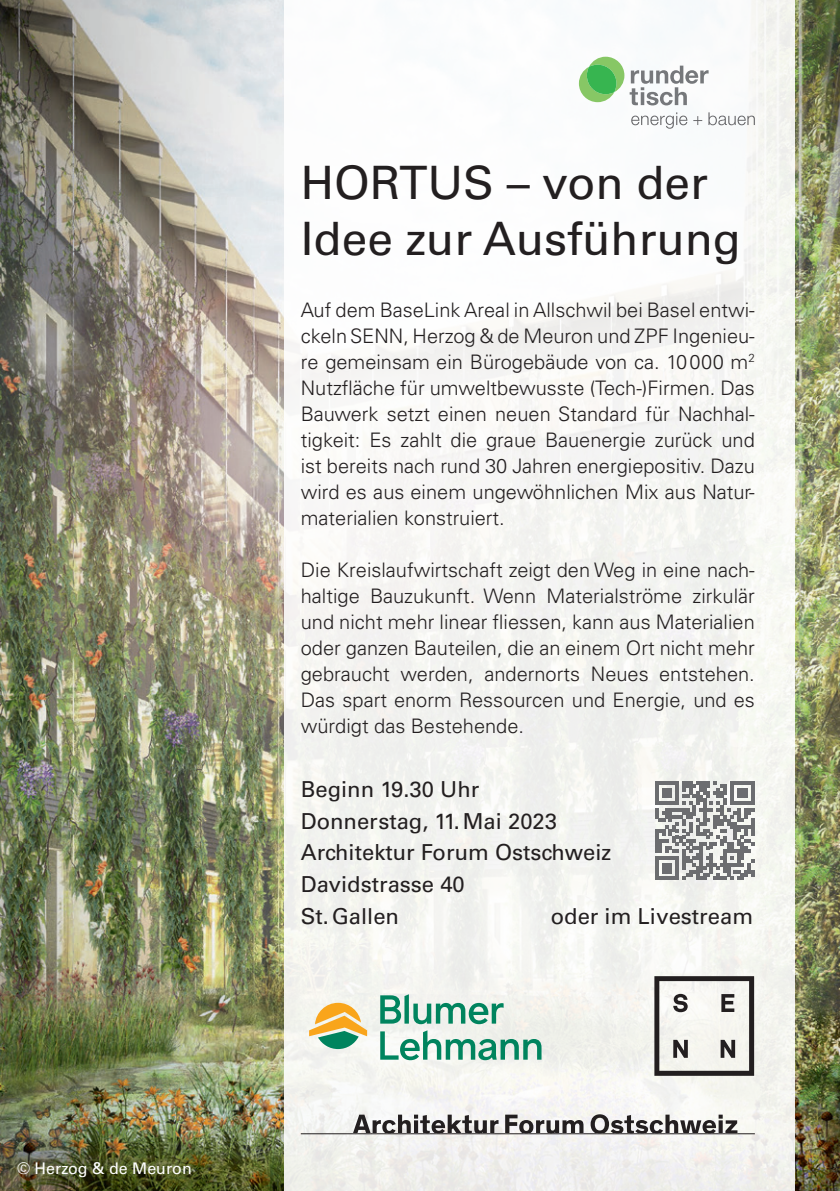
<style>
.page{position:relative;width:840px;height:1191px;background:#fff}
.page>*{position:absolute;margin:0;border:0;box-sizing:border-box;transform-origin:0 0}
.t1{font:46px/56px "Univers LT Pro 55 Roman";color:#231f20}
.t2{font:22px "Univers LT Pro 55 Roman";color:#231f20}
.t3{font:300 20px/26px "Univers LT Pro 45";color:#231f20;text-align:justify}
.t4{font:16px "Univers LT Pro 55 Roman";color:#fff}
</style>
<div class="page">
<img style="left:0;top:0;width:839px;height:1191px">
<div style="left:283px;top:0;width:511px;height:1191px;background:#f6f6f3"></div>
<svg style="left:654px;top:781px;width:99px;height:99px"></svg>
<svg style="left:309px;top:1002px;width:58px;height:47px"></svg>
<svg style="left:380px;top:1030px;width:161px;height:30px"></svg>
<svg style="left:380px;top:994px;width:123px;height:30px"></svg>
<svg style="left:654px;top:976px;width:99px;height:99px"></svg>
<svg style="left:300px;top:1114px;width:454px;height:20px"></svg>
<svg style="left:579px;top:57px;width:129px;height:48px"></svg>
<svg style="left:631px;top:112px;width:56px;height:17px"></svg>
<svg style="left:693px;top:116px;width:8px;height:9px"></svg>
<svg style="left:708px;top:112px;width:46px;height:13px"></svg>
<p class="t4" style="left:17px;top:1157px;width:176px">© Herzog &amp; de Meuron</p>
<p class="t1" style="left:300px;top:152px;width:441px">HORTUS – von der<br>Idee zur Ausführung</p>
<p class="t3" style="left:300px;top:296px;width:455px">Auf dem BaseLink Areal in Allschwil bei Basel entwi&shy;ckeln SENN, Herzog &amp; de Meuron und ZPF Ingenieu&shy;re gemeinsam ein Bürogebäude von ca. 10000 m<sup>2<br></sup>Nutzfläche für umweltbewusste (Tech-)Firmen. Das Bauwerk setzt einen neuen Standard für Nachhal&shy;tigkeit: Es zahlt die graue Bauenergie zurück und ist bereits nach rund 30 Jahren energiepositiv. Dazu wird es aus einem ungewöhnlichen Mix aus Natur&shy;materialien konstruiert.</p>
<p class="t3" style="left:300px;top:556px;width:455px">Die Kreislaufwirtschaft zeigt den Weg in eine nach&shy;haltige Bauzukunft. Wenn Materialströme zirkulär und nicht mehr linear fliessen, kann aus Materialien oder ganzen Bauteilen, die an einem Ort nicht mehr gebraucht werden, andernorts Neues entstehen.<br>Das spart enorm Ressourcen und Energie, und es würdigt das Bestehende.</p>
<p class="t2" style="left:300px;top:774px;width:180px">Beginn 19.30 Uhr</p>
<p class="t2" style="left:300px;top:805px;width:257px">Donnerstag, 11.Mai 2023</p>
<p class="t2" style="left:300px;top:837px;width:312px">Architektur Forum Ostschweiz</p>
<p class="t2" style="left:300px;top:869px;width:165px">Davidstrasse 40</p>
<p class="t2" style="left:300px;top:900px;width:100px">St.Gallen</p>
<p class="t2" style="left:550px;top:900px;width:204px">oder im Livestream</p>
</div>
